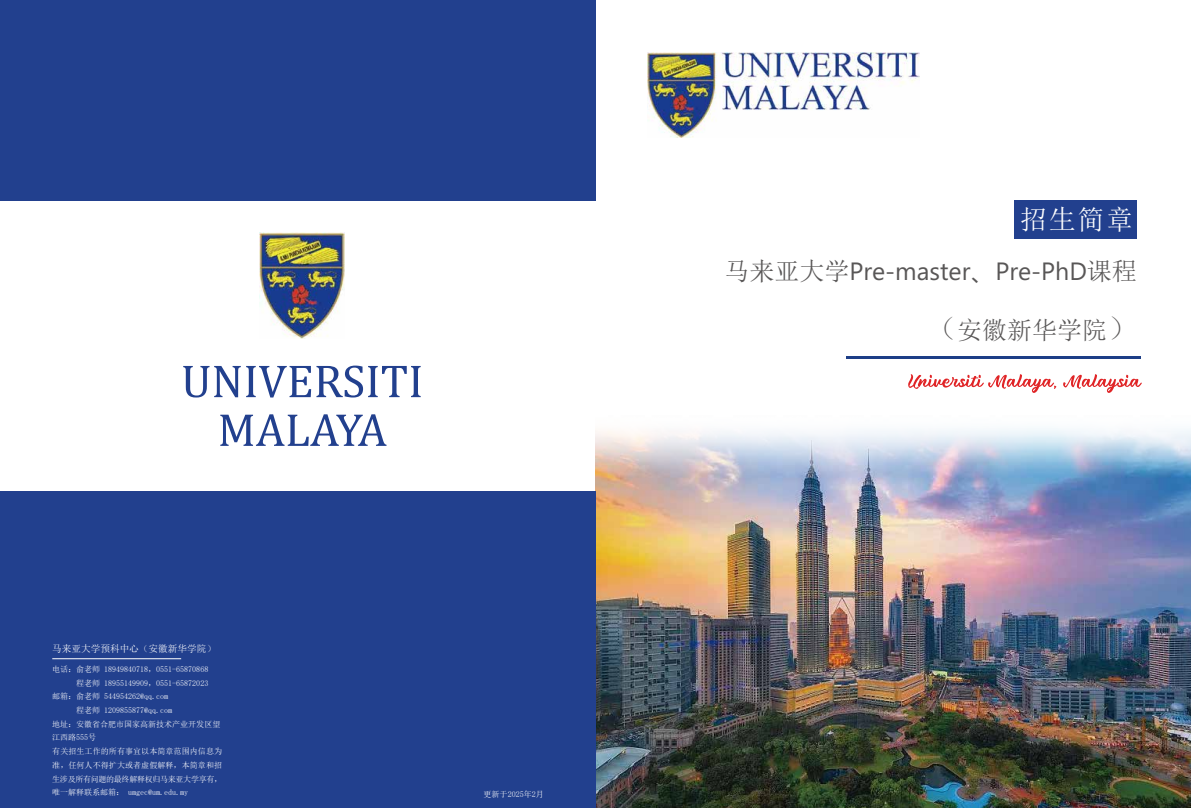
<style>
.page{position:relative;width:1191px;height:808px;background:#fff}
.page>*{position:absolute;margin:0;border:0;box-sizing:border-box;transform-origin:0 0}
.t1{font:27.1px "Alibaba Pu Hui Ti M G Bpc EUC H";color:#fff}
.t2{font:25px "Microsoft Phags Pa";color:#595757}
.t3{font:25px "Alibaba Pu Hui Ti M G Bpc EUC H";color:#595757}
.t4{font:9.6px "Alibaba Pu Hui Ti M G Bpc EUC H";color:#fff}
.t5{font:8px/13.6px "Alibaba Pu Hui Ti R G Bpc EUC H";color:#fff;text-align:justify}
.s1{font-family:"Alibaba Pu Hui Ti R G Bpc EUC H"}
.s2{font-family:"Alibaba Pu Hui Ti M G Bpc EUC H"}
.s3{font-size:30px}
</style>
<div class="page">
<img style="left:595px;top:428px;width:596px;height:380px">
<div style="left:0;top:0;width:595px;height:201px;background:#22408e"></div>
<div style="left:0;top:491px;width:595px;height:317px;background:#22408e"></div>
<svg style="left:908px;top:374px;width:148px;height:19px"></svg>
<svg style="left:1063px;top:374px;width:78px;height:19px"></svg>
<hr style="left:846px;top:356px;width:294px;height:3px;background:#1d3e87">
<img style="left:647px;top:52px;width:272px;height:86px">
<img style="left:260px;top:232px;width:85px;height:106px">
<svg style="left:183px;top:366px;width:238px;height:31px"></svg>
<svg style="left:220px;top:414px;width:166px;height:32px"></svg>
<div style="left:1013px;top:200px;width:123px;height:39px;background:#22408e"></div>
<hr style="left:52px;top:658px;width:129px;height:1px;background:#fff">
<p class="t4" style="left:52px;top:643px;width:165px">马来亚大学预科中心（安徽新华学院）</p>
<p class="t5" style="left:52px;top:663px;width:157px">电话：俞老师 18949840718，0551-65870868</p>
<p class="t5" style="left:76px;top:676px;width:133px">程老师 18955149909，0551-65872023</p>
<p class="t5" style="left:52px;top:690px;width:117px">邮箱：俞老师 544954262@qq.com</p>
<p class="t5" style="left:76px;top:703px;width:97px">程老师 1209855877@qq.com</p>
<p class="t5" style="left:52px;top:717px;width:169px">地址：安徽省合肥市国家高新技术产业开发区望</p>
<p class="t5" style="left:52px;top:730px;width:45px">江西路555号</p>
<p class="t5" style="left:52px;top:745px;width:171px">有关招生工作的所有事宜以本简章范围内信息为准，任何人不得扩大或者虚假解释，本简章和招生涉及所有问题的最终解释权归马来亚大学享有，唯一解释联系邮箱： umgec@um.edu.my</p>
<p class="t5" style="left:483px;top:787px;width:61px">更新于2025年2月</p>
<h1 class="t1" style="left:1020px;top:205px;width:115px">招生简章</h1>
<h2 class="t2" style="left:724px;top:254px;width:414px"><span class="s1">马来亚大学</span>Pre-master、Pre-PhD<span class="s2">课程</span></h2>
<h2 class="t3" style="left:927px;top:317px;width:212px"><span class="s3">（</span>安徽新华学院<span class="s3">）</span></h2>
</div>
